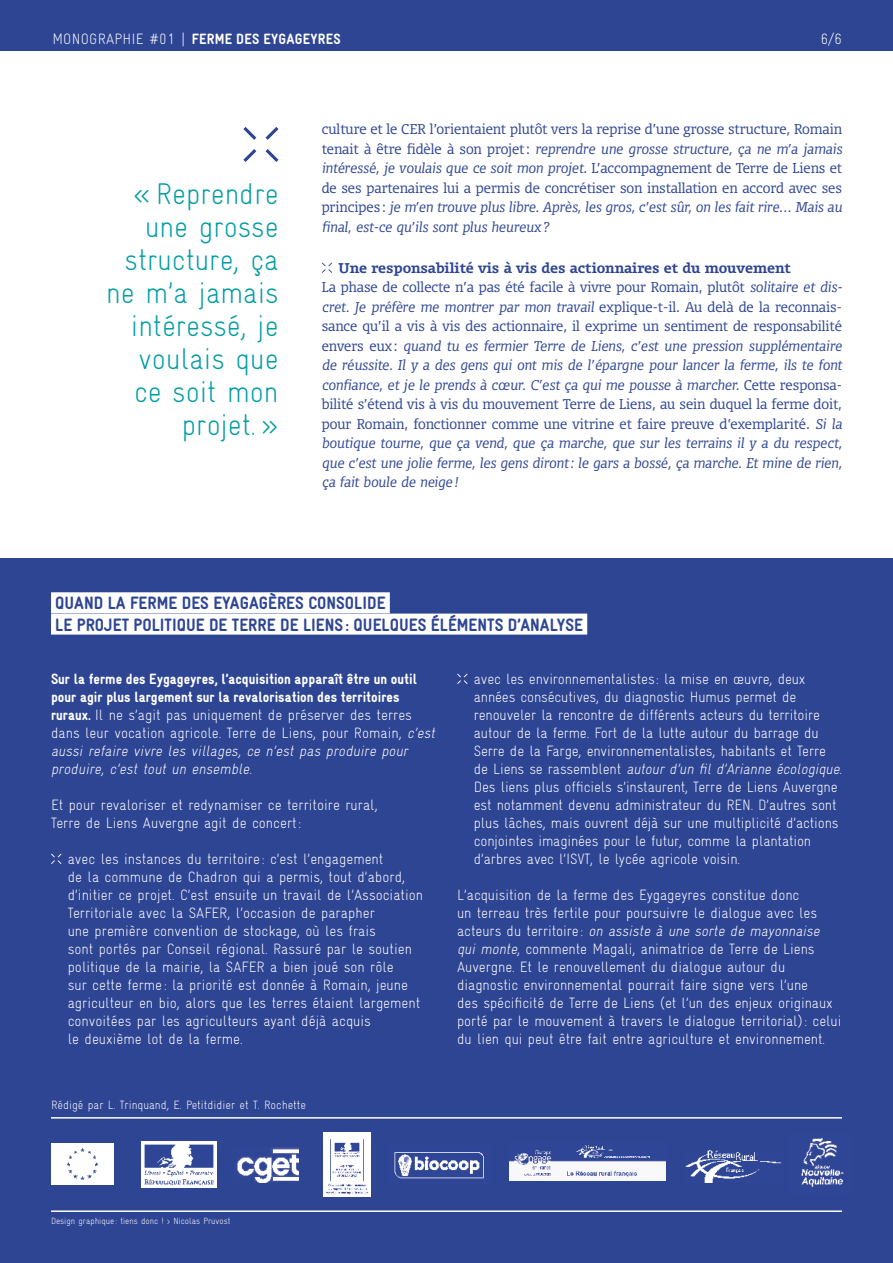
<style>
.page{position:relative;width:893px;height:1263px;background:#fff}
.page>*{position:absolute;margin:0;border:0;box-sizing:border-box;transform-origin:0 0}
.t1{font:300 condensed 30px/33px "Gravur";color:#009da4;text-align:right}
._2_QUESTIONS_TEXTE{font:900 condensed 18px "Gravur";color:#2e4594}
._2_QUESTIONS_TEXTE-2{font:300 condensed 15px/18px "Gravur";letter-spacing:-.005em;color:#fff}
._2_QUESTIONS_TEXTE-3{font:900 condensed 15px/18px "Gravur";color:#fff}
.TEXTE{font:italic 300 13.5px/19.5px "Olsen";color:#2e4594;text-align:justify}
.TEXTE-2{font:300 13.5px/19.5px "Olsen";color:#2e4594;text-align:justify}
.TEXTE-3{font:700 13.5px "Olsen";color:#2e4594}
._2_QUESTIONS_TEXTE-4{font:300 condensed 12px "Gravur";color:#fff}
._2_QUESTIONS_TEXTE-5{font:300 condensed 9px "Gravur";color:#fff}
.s1{font-weight:300}
.s2{font-style:italic}
.s3{font-style:normal}
.s4{font-weight:300;font-style:italic}
</style>
<div class="page">
<div style="left:0;top:0;width:893px;height:51px;background:#2e4594"></div>
<div style="left:0;top:558px;width:893px;height:705px;background:#2e4594"></div>
<svg style="left:322px;top:262px;width:10px;height:11px"></svg>
<div style="left:51px;top:592px;width:339px;height:21px;background:#fff"></div>
<div style="left:51px;top:614px;width:536px;height:21px;background:#fff"></div>
<svg style="left:51px;top:854px;width:10px;height:10px"></svg>
<svg style="left:457px;top:674px;width:11px;height:10px"></svg>
<svg style="left:243px;top:127px;width:36px;height:35px"></svg>
<hr style="left:51px;top:1117px;width:791px;height:1px;background:#fff">
<hr style="left:51px;top:1210px;width:791px;height:2px;background:#fff">
<img style="left:394px;top:1152px;width:90px;height:27px">
<img style="left:801px;top:1138px;width:43px;height:50px">
<img style="left:510px;top:1145px;width:155px;height:35px">
<img style="left:141px;top:1141px;width:76px;height:47px">
<img style="left:324px;top:1132px;width:47px;height:64px">
<div style="left:51px;top:1143px;width:63px;height:42px;background:#fff"></div>
<img style="left:685px;top:1151px;width:97px;height:32px">
<img style="left:236px;top:1147px;width:63px;height:35px">
<p class="_2_QUESTIONS_TEXTE-3" style="left:52px;top:30px;width:290px"><span class="s1">MONOGRAPHIE #01 |</span> FERME DES EYGAGEYRES</p>
<p class="_2_QUESTIONS_TEXTE-2" style="left:821px;top:30px;width:23px">6/6</p>
<p class="t1" style="left:133px;top:177px;width:147px">«Reprendre</p>
<p class="t1" style="left:106px;top:210px;width:174px">une grosse structure, ça ne m’a jamais intéressé, je voulais que</p>
<p class="t1" style="left:134px;top:375px;width:146px">ce soit mon projet.»</p>
<p class="TEXTE-2" style="left:322px;top:119px;width:522px">culture et le CER l’orientaient plutôt vers la reprise d’une grosse structure, Romain tenait à être fidèle à son projet: <span class="s2">reprendre une grosse structure, ça ne m’a jamais intéressé, je voulais que ce soit mon projet</span>. L’accompagnement de Terre de Liens et de ses partenaires lui a permis de concrétiser son installation en accord avec ses principes : <span class="s2">je m’en trouve plus libre. Après, les gros, c’est sûr, on les fait rire… Mais au final, est-ce qu’ils sont plus heureux?</span></p>
<p class="TEXTE-3" style="left:338px;top:259px;width:454px">Une responsabilité vis à vis des actionnaires et du mouvement</p>
<p class="TEXTE" style="left:322px;top:277px;width:522px"><span class="s3">La phase de collecte n’a pas été facile à vivre pour Romain, plutôt</span> solitaire et dis&shy;cret. Je préfère me montrer par mon travail <span class="s3">explique-t-il. Au delà de la reconnais&shy;sance qu’il a vis à vis des actionnaire, il exprime un sentiment de responsabilité envers eux:</span> quand tu es fermier Terre de Liens, c’est une pression supplémentaire de réussite. Il y a des gens qui ont mis de l’épargne pour lancer la ferme, ils te font confiance, et je le prends à cœur. C’est ça qui me pousse à marcher. <span class="s3">Cette responsa&shy;bilité s’étend vis à vis du mouvement Terre de Liens, au sein duquel la ferme doit, pour Romain, fonctionner comme une vitrine et faire preuve d’exemplarité.</span> Si la boutique tourne, que ça vend, que ça marche, que sur les terrains il y a du respect, que c’est une jolie ferme, les gens diront: le gars a bossé, ça marche. Et mine de rien, ça fait boule de neige!</p>
<p class="_2_QUESTIONS_TEXTE" style="left:55px;top:593px;width:332px">QUAND LA FERME DES EYAGAGÈRES CONSOLIDE</p>
<p class="_2_QUESTIONS_TEXTE" style="left:55px;top:615px;width:529px">LE PROJET POLITIQUE DE TERRE DE LIENS : QUELQUES ÉLÉMENTS D’ANALYSE</p>
<p class="_2_QUESTIONS_TEXTE-3" style="left:51px;top:670px;width:388px">Sur la ferme des Eygageyres, l’acquisition apparaît être un outil pour agir plus largement sur la revalorisation des territoires ruraux. <span class="s1">Il ne s’agit pas uniquement de préserver des terres dans leur vocation agricole. Terre de Liens, pour Romain,</span> <span class="s4">c’est aussi refaire vivre les villages, ce n’est pas produire pour produire, c’est tout un ensemble.</span></p>
<p class="_2_QUESTIONS_TEXTE-2" style="left:51px;top:796px;width:328px">Et pour revaloriser et redynamiser ce territoire rural,<br>Terre de Liens Auvergne agit de concert:</p>
<p class="_2_QUESTIONS_TEXTE-2" style="left:68px;top:850px;width:357px">avec les instances du territoire : c’est l’engagement<br>de la commune de Chadron qui a permis, tout d’abord, d’initier ce projet. C’est ensuite un travail de l’Association Territoriale avec la SAFER, l’occasion de parapher<br>une première convention de stockage, où les frais<br>sont portés par Conseil régional. Rassuré par le soutien politique de la mairie, la SAFER a bien joué son rôle<br>sur cette ferme : la priorité est donnée à Romain, jeune agriculteur en bio, alors que les terres étaient largement convoitées par les agriculteurs ayant déjà acquis<br>le deuxième lot de la ferme.</p>
<p class="_2_QUESTIONS_TEXTE-4" style="left:51px;top:1098px;width:256px">Rédigé par L. Trinquand, E. Petitdidier et T. Rochette</p>
<p class="_2_QUESTIONS_TEXTE-2" style="left:474px;top:670px;width:370px">avec les environnementalistes: la mise en œuvre, deux années consécutives, du diagnostic Humus permet de renouveler la rencontre de différents acteurs du territoire autour de la ferme. Fort de la lutte autour du barrage du Serre de la Farge, environnementalistes, habitants et Terre<br>d e L i e n s s e rass e m b l e n t <span class="s2">autour d’un fil d’Arianne écologique</span>.<br>Des liens plus officiels s’instaurent, Terre de Liens Auvergne est notamment devenu administrateur du REN. D’autres sont plus lâches, mais ouvrent déjà sur une multiplicité d’actions conjointes imaginées pour le futur, comme la plantation d’arbres avec l’ISVT, le lycée agricole voisin.</p>
<p class="_2_QUESTIONS_TEXTE-2" style="left:457px;top:886px;width:386px">L’acquisition de la ferme des Eygageyres constitue donc<br>un terreau très fertile pour poursuivre le dialogue avec les<br>a c t e u rs d u t e r r i t o i re : <span class="s2">on assiste à une sorte de mayonnaise qui monte</span>, commente Magali, animatrice de Terre de Liens Auvergne. Et le renouvellement du dialogue autour du diagnostic environnemental pourrait faire signe vers l’une<br>des spécificité de Terre de Liens (et l’un des enjeux originaux porté par le mouvement à travers le dialogue territorial): celui du lien qui peut être fait entre agriculture et environnement.</p>
<p class="_2_QUESTIONS_TEXTE-5" style="left:51px;top:1216px;width:181px">Design graphique : tiens donc ! &gt; Nicolas Pruvost</p>
</div>
